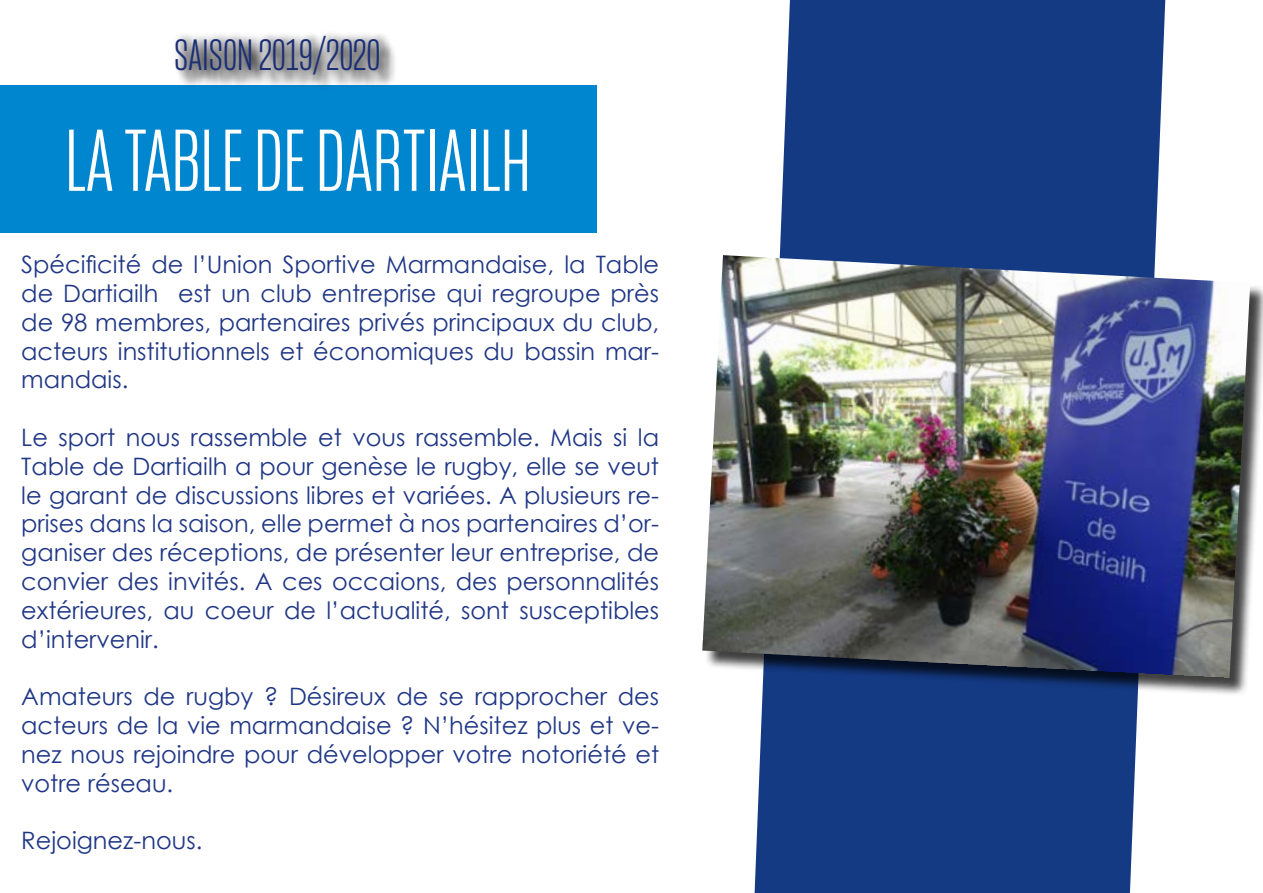
<style>
.page{position:relative;width:1263px;height:893px;background:#fff}
.page>*{position:absolute;margin:0;border:0;box-sizing:border-box;transform-origin:0 0}
.t1{font:300 90px "Mongoose";color:#fff}
.t2{font:300 45px "Mongoose";color:#1c2f76}
.t3{font:24px/28.8px "Century Gothic";color:#1f3685;text-align:justify}
</style>
<div class="page">
<svg style="left:550px;top:0;width:616px;height:893px"></svg>
<div style="left:0;top:86px;width:596px;height:147px;background:#0086ce"></div>
<div style="left:178px;top:39px;width:219px;height:54px;background:#000;opacity:.75"></div>
<div style="left:173px;top:29px;width:219px;height:54px;background:#000;opacity:.75"></div>
<div style="left:705px;top:258px;width:558px;height:439px;background:#000;opacity:.75"></div>
<img style="left:702px;top:255px;width:548px;height:423px">
<h2 class="t2" style="left:174px;top:29px;width:208px">SAISON 2019/2020</h2>
<h1 class="t1" style="left:65px;top:109px;width:467px">LA TABLE DE DARTIAILH</h1>
<p class="t3" style="left:21px;top:250px;width:639px">Spécificité de l’Union Sportive Marmandaise, la Table de Dartiailh est un club entreprise qui regroupe près de 98 membres, partenaires privés principaux du club, acteurs institutionnels et économiques du bassin mar&shy;mandais.</p>
<p class="t3" style="left:21px;top:422px;width:639px">Le sport nous rassemble et vous rassemble. Mais si la Table de Dartiailh a pour genèse le rugby, elle se veut le garant de discussions libres et variées. A plusieurs re&shy;prises dans la saison, elle permet à nos partenaires d’or&shy;ganiser des réceptions, de présenter leur entreprise, de convier des invités. A ces occaions, des personnalités extérieures, au coeur de l’actualité, sont susceptibles d’intervenir.</p>
<p class="t3" style="left:21px;top:682px;width:639px">Amateurs de rugby ? Désireux de se rapprocher des acteurs de la vie marmandaise ? N’hésitez plus et ve&shy;nez nous rejoindre pour développer votre notoriété et votre réseau.</p>
<p class="t3" style="left:21px;top:826px;width:183px">Rejoignez-nous.</p>
</div>
